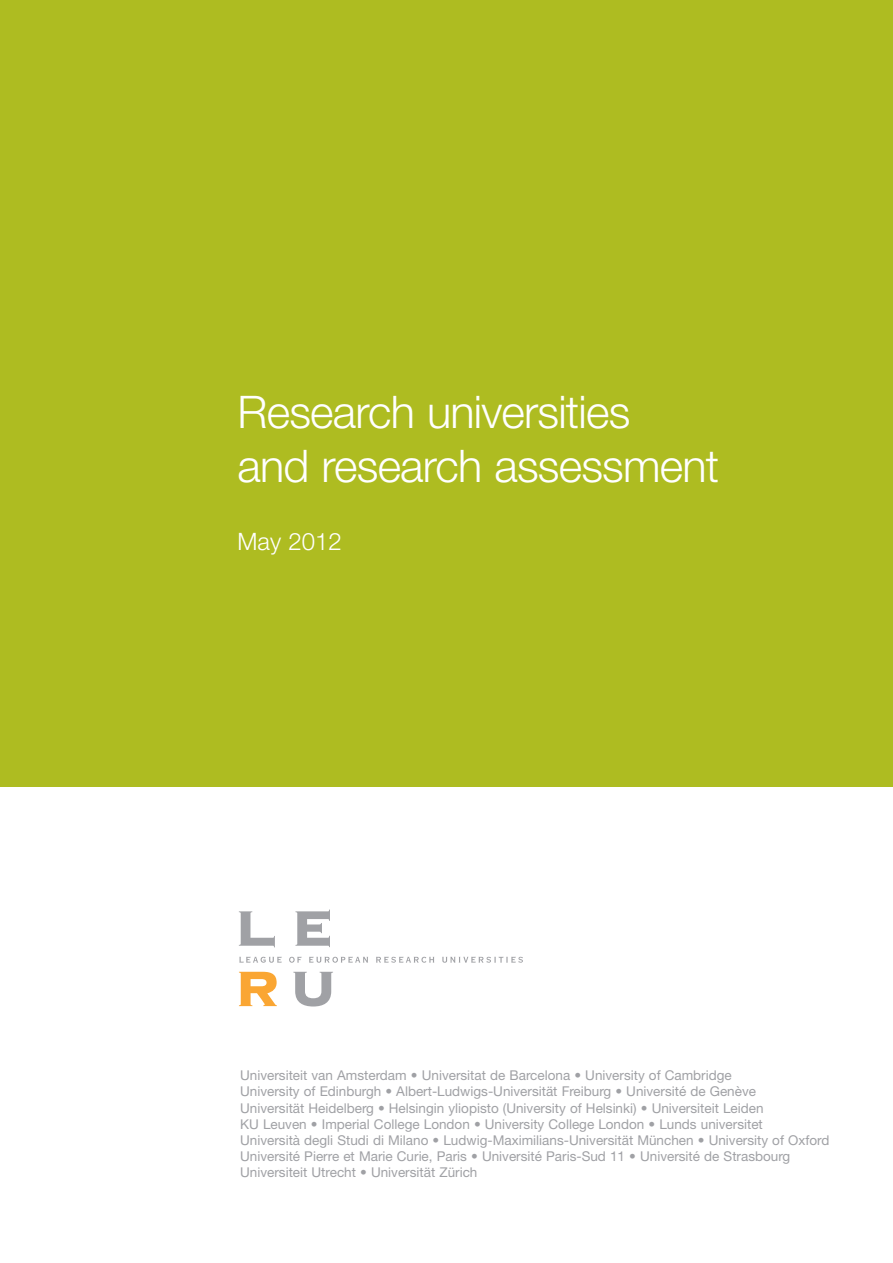
<style>
.page{position:relative;width:893px;height:1263px;background:#fff}
.page>*{position:absolute;margin:0;border:0;box-sizing:border-box;transform-origin:0 0}
.t1{font:300 45px/54px "Helvetica Neue LT Std";letter-spacing:-.015em;color:#fff}
.t2{font:300 24px "Helvetica Neue LT Std";color:#fff}
.t3{font:13.5px/16.2px "Helvetica Neue LT Std";color:#a0a1a5}
</style>
<div class="page">
<div style="left:0;top:0;width:893px;height:787px;background:#aebc21"></div>
<svg style="left:239px;top:956px;width:42px;height:7px"></svg>
<svg style="left:289px;top:956px;width:12px;height:7px"></svg>
<svg style="left:309px;top:956px;width:59px;height:7px"></svg>
<svg style="left:376px;top:956px;width:58px;height:7px"></svg>
<svg style="left:442px;top:956px;width:81px;height:7px"></svg>
<svg style="left:239px;top:911px;width:36px;height:36px"></svg>
<svg style="left:295px;top:909px;width:35px;height:38px"></svg>
<svg style="left:239px;top:972px;width:38px;height:34px"></svg>
<svg style="left:293px;top:972px;width:40px;height:34px"></svg>
<h1 class="t1" style="left:238px;top:389px;width:483px">Research universities<br>and research assessment</h1>
<h2 class="t2" style="left:238px;top:532px;width:106px">May 2012</h2>
<p class="t3" style="left:240px;top:1068px;width:591px">Universiteit van Amsterdam • Universitat de Barcelona • University of Cambridge<br>University of Edinburgh • Albert-Ludwigs-Universität Freiburg • Université de Genève<br>Universität Heidelberg • Helsingin yliopisto (University of Helsinki) • Universiteit Leiden<br>KU Leuven • Imperial College London • University College London • Lunds universitet<br>Università degli Studi di Milano • Ludwig-Maximilians-Universität München • University of Oxford Université Pierre et Marie Curie, Paris • Université Paris-Sud 11 • Université de Strasbourg Universiteit Utrecht • Universität Zürich</p>
</div>
